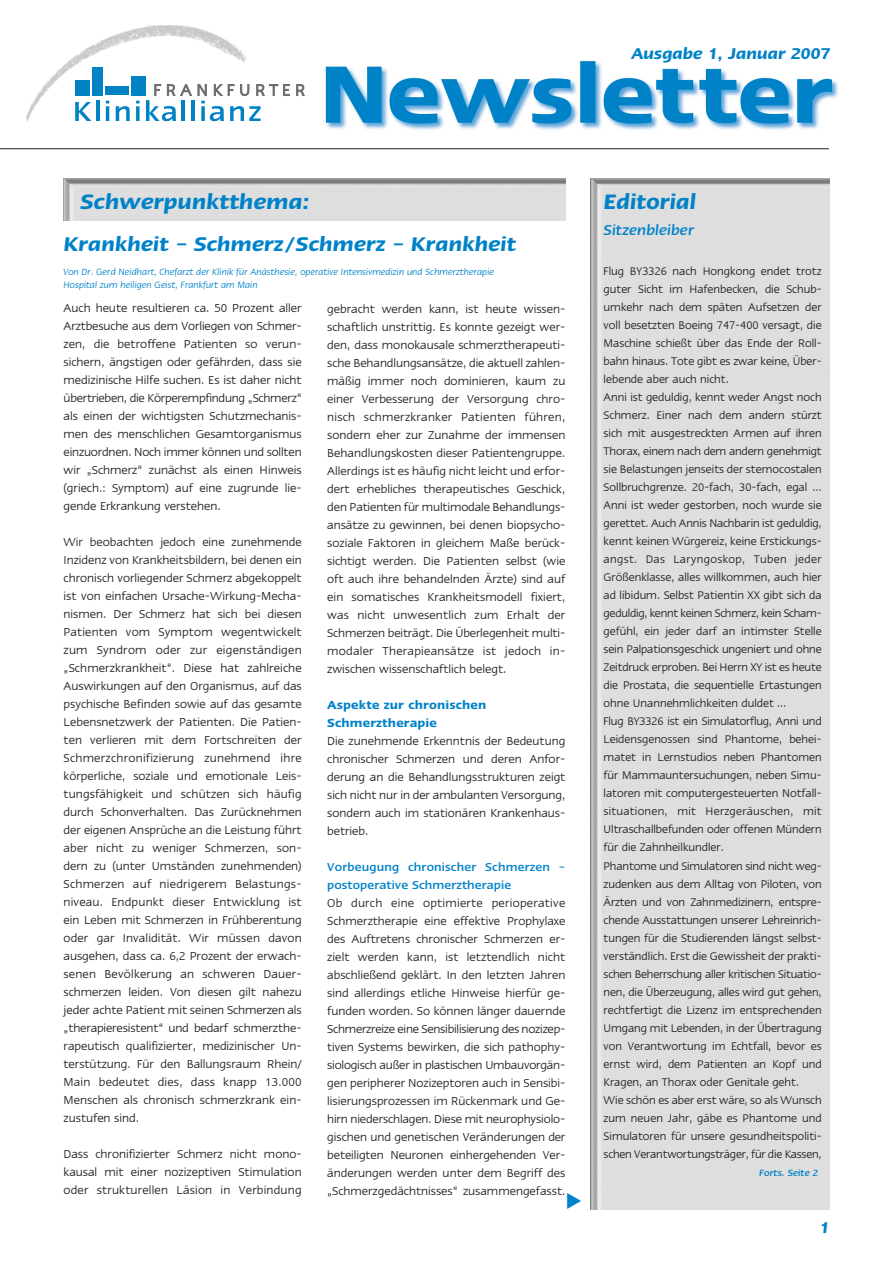
<style>
.page{position:relative;width:893px;height:1263px;background:#fff}
.page>*{position:absolute;margin:0;border:0;box-sizing:border-box;transform-origin:0 0}
.t1{font:italic 600 24px "Linotype Ergo";color:#0082c8}
.t2{font:italic 600 22.8px "Linotype Ergo";color:#0082c8}
.t3{font:italic 600 18px "Linotype Ergo";letter-spacing:-.005em;color:#0082c8}
.t4{font:italic 500 16.5px "Linotype Ergo";color:#0082c8}
.t5{font:600 13.5px/18px "Linotype Ergo";letter-spacing:.01em;color:#0082c8}
.t6{font:13.2px/18px "Linotype Ergo";color:#231f20;text-align:justify}
.t7{font:500 13.2px/18px "Linotype Ergo";letter-spacing:.01em;color:#0082c8}
.t8{font:12.75px/18px "Linotype Ergo";color:#231f20}
.t9{font:italic 10.5px/13.5px "Linotype Ergo";letter-spacing:.005em;color:#0082c8;scale:.95 1}
.t10{font:italic 500 10.5px "Linotype Ergo";color:#0082c8}
</style>
<div class="page">
<div style="left:591px;top:178px;width:238px;height:1031px;background:#dedede"></div>
<svg style="left:247px;top:84px;width:43px;height:37px"></svg>
<svg style="left:296px;top:84px;width:8px;height:12px"></svg>
<img style="left:26px;top:25px;width:221px;height:96px">
<img style="left:325px;top:60px;width:513px;height:70px">
<hr style="left:0;top:148px;width:829px;height:1px;background:#231f20">
<img style="left:64px;top:178px;width:501px;height:43px">
<h3 class="t3" style="left:631px;top:46px;width:200px">Ausgabe 1, Januar 2007</h3>
<h1 class="t1" style="left:81px;top:192px;width:231px">Schwerpunktthema:</h1>
<h1 class="t1" style="left:604px;top:192px;width:94px">Editorial</h1>
<p class="t4" style="left:604px;top:224px;width:92px">Sitzenbleiber</p>
<p class="t8" style="left:604px;top:263px;width:220px">Flug BY3326 nach Hongkong endet trotz guter Sicht im Hafenbecken, die Schub&shy;umkehr nach dem späten Aufsetzen der voll besetzten Boeing 747-400 versagt, die Maschine schießt über das Ende der Roll&shy;bahn hinaus. Tote gibt es zwar keine, Über&shy;lebende aber auch nicht.<br>Anni ist geduldig, kennt weder Angst noch Schmerz. Einer nach dem andern stürzt sich mit ausgestreckten Armen auf ihren Thorax, einem nach dem andern genehmigt sie Belastungen jenseits der sternocostalen Sollbruchgrenze. 20-fach, 30-fach, egal … Anni ist weder gestorben, noch wurde sie gerettet. Auch Annis Nachbarin ist geduldig, kennt keinen Würgereiz, keine Erstickungs&shy;angst. Das Laryngoskop, Tuben jeder Größenklasse, alles willkommen, auch hier ad libidum. Selbst Patientin XX gibt sich da geduldig, kennt keinen Schmerz, kein Scham&shy;gefühl, ein jeder darf an intimster Stelle sein Palpationsgeschick ungeniert und ohne Zeitdruck erproben. Bei Herrn XY ist es heute die Prostata, die sequentielle Ertastungen ohne Unannehmlichkeiten duldet …<br>Flug BY3326 ist ein Simulatorflug, Anni und Leidensgenossen sind Phantome, behei&shy;matet in Lernstudios neben Phantomen für Mammauntersuchungen, neben Simu&shy;latoren mit computergesteuerten Notfall&shy;situationen, mit Herzgeräuschen, mit Ultraschallbefunden oder offenen Mündern für die Zahnheilkundler.<br>Phantome und Simulatoren sind nicht weg&shy;zudenken aus dem Alltag von Piloten, von Ärzten und von Zahnmedizinern, entspre&shy;chende Ausstattungen unserer Lehreinrich&shy;tungen für die Studierenden längst selbst&shy;verständlich. Erst die Gewissheit der prakti&shy;schen Beherrschung aller kritischen Situatio&shy;nen, die Überzeugung, alles wird gut gehen, rechtfertigt die Lizenz im entsprechenden Umgang mit Lebenden, in der Übertragung von Verantwortung im Echtfall, bevor es ernst wird, dem Patienten an Kopf und Kragen, an Thorax oder Genitale geht.<br>Wie schön es aber erst wäre, so als Wunsch zum neuen Jahr, gäbe es Phantome und Simulatoren für unsere gesundheitspoliti&shy;schen Verantwortungsträger, für die Kassen,</p>
<p class="t10" style="left:759px;top:1168px;width:61px">Forts. Seite 2</p>
<h2 class="t2" style="left:64px;top:235px;width:454px">Krankheit – Schmerz/Schmerz – Krankheit</h2>
<p class="t9" style="left:64px;top:266px;width:455px">Von Dr. Gerd Neidhart, Chefarzt der Klinik für Anästhesie, operative Intensivmedizin und Schmerztherapie<br>Hospital zum heiligen Geist, Frankfurt am Main</p>
<p class="t6" style="left:327px;top:301px;width:240px">gebracht werden kann, ist heute wissen&shy;schaftlich unstrittig. Es konnte gezeigt wer&shy;den, dass monokausale schmerztherapeuti&shy;sche Behandlungsansätze, die aktuell zahlen&shy;mäßig immer noch dominieren, kaum zu einer Verbesserung der Versorgung chro&shy;nisch schmerzkranker Patienten führen, sondern eher zur Zunahme der immensen Behandlungskosten dieser Patientengruppe.<br>Allerdings ist es häufig nicht leicht und erfor&shy;dert erhebliches therapeutisches Geschick, den Patienten für multimodale Behandlungs&shy;ansätze zu gewinnen, bei denen biopsycho&shy;soziale Faktoren in gleichem Maße berück&shy;sichtigt werden. Die Patienten selbst (wie oft auch ihre behandelnden Ärzte) sind auf ein somatisches Krankheitsmodell fixiert, was nicht unwesentlich zum Erhalt der Schmerzen beiträgt. Die Überlegenheit multi&shy;modaler Therapieansätze ist jedoch in&shy;zwischen wissenschaftlich belegt.</p>
<p class="t5" style="left:327px;top:697px;width:161px">Aspekte zur chronischen<br>Schmerztherapie</p>
<p class="t6" style="left:327px;top:733px;width:240px">Die zunehmende Erkenntnis der Bedeutung chronischer Schmerzen und deren Anfor&shy;derung an die Behandlungsstrukturen zeigt sich nicht nur in der ambulanten Versorgung, sondern auch im stationären Krankenhaus&shy;betrieb.</p>
<p class="t7" style="left:327px;top:859px;width:240px">Vorbeugung chronischer Schmerzen – postoperative Schmerztherapie</p>
<p class="t6" style="left:327px;top:895px;width:240px">Ob durch eine optimierte perioperative Schmerztherapie eine effektive Prophylaxe des Auftretens chronischer Schmerzen er&shy;zielt werden kann, ist letztendlich nicht abschließend geklärt. In den letzten Jahren sind allerdings etliche Hinweise hierfür ge&shy;funden worden. So können länger dauernde Schmerzreize eine Sensibilisierung des nozizep&shy;tiven Systems bewirken, die sich pathophy&shy;siologisch außer in plastischen Umbauvorgän&shy;gen peripherer Nozizeptoren auch in Sensibi&shy;lisierungsprozessen im Rückenmark und Ge&shy;hirn niederschlagen. Diese mit neurophysiolo&shy;gischen und genetischen Veränderungen der beteiligten Neuronen einhergehenden Ver&shy;änderungen werden unter dem Begriff des „Schmerzgedächtnisses“ zusammengefasst.</p>
<p class="t6" style="left:64px;top:300px;width:240px">Auch heute resultieren ca. 50 Prozent aller Arztbesuche aus dem Vorliegen von Schmer&shy;zen, die betroffene Patienten so verun&shy;sichern, ängstigen oder gefährden, dass sie medizinische Hilfe suchen. Es ist daher nicht übertrieben, die Körperempfindung „Schmerz“ als einen der wichtigsten Schutzmechanis&shy;men des menschlichen Gesamtorganismus einzuordnen. Noch immer können und sollten wir „Schmerz“ zunächst als einen Hinweis (griech.: Symptom) auf eine zugrunde lie&shy;gende Erkrankung verstehen.</p>
<p class="t6" style="left:64px;top:534px;width:240px">Wir beobachten jedoch eine zunehmende Inzidenz von Krankheitsbildern, bei denen ein chronisch vorliegender Schmerz abgekoppelt ist von einfachen Ursache-Wirkung-Mecha&shy;nismen. Der Schmerz hat sich bei diesen Patienten vom Symptom wegentwickelt zum Syndrom oder zur eigenständigen „Schmerzkrankheit“. Diese hat zahlreiche Auswirkungen auf den Organismus, auf das psychische Befinden sowie auf das gesamte Lebensnetzwerk der Patienten. Die Patien&shy;ten verlieren mit dem Fortschreiten der Schmerzchronifizierung zunehmend ihre körperliche, soziale und emotionale Leis&shy;tungsfähigkeit und schützen sich häufig durch Schonverhalten. Das Zurücknehmen der eigenen Ansprüche an die Leistung führt aber nicht zu weniger Schmerzen, son&shy;dern zu (unter Umständen zunehmenden)<br>Schmerzen auf niedrigerem Belastungs&shy;niveau. Endpunkt dieser Entwicklung ist ein Leben mit Schmerzen in Frühberentung oder gar Invalidität. Wir müssen davon ausgehen, dass ca. 6,2 Prozent der erwach&shy;senen Bevölkerung an schweren Dauer&shy;schmerzen leiden. Von diesen gilt nahezu jeder achte Patient mit seinen Schmerzen als „therapieresistent“ und bedarf schmerzthe&shy;rapeutisch qualifizierter, medizinischer Un&shy;terstützung. Für den Ballungsraum Rhein/ Main bedeutet dies, dass knapp 13.000<br>Menschen als chronisch schmerzkrank ein&shy;zustufen sind.</p>
<p class="t6" style="left:64px;top:1146px;width:240px">Dass chronifizierter Schmerz nicht mono&shy;kausal mit einer nozizeptiven Stimulation oder strukturellen Läsion in Verbindung</p>
<h3 class="t3" style="left:820px;top:1220px;width:11px">1</h3>
</div>
